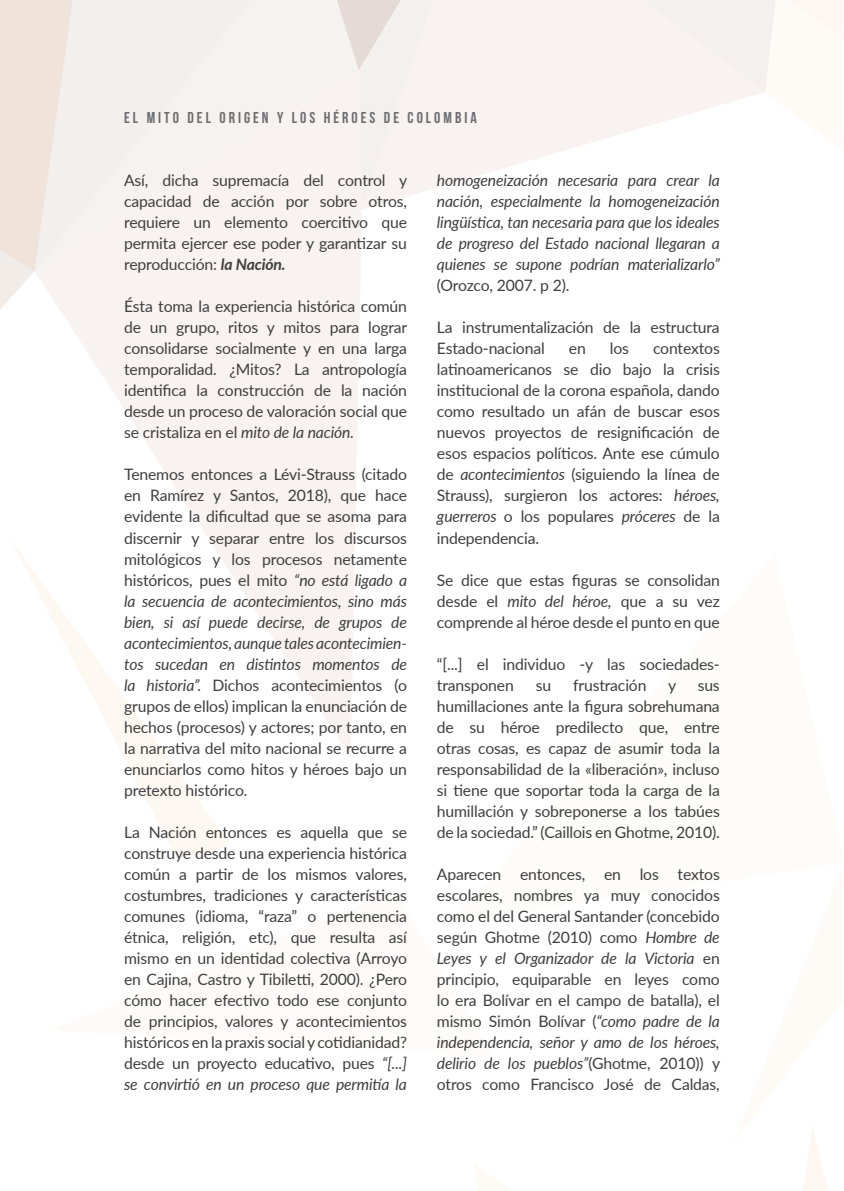
<style>
.page{position:relative;width:844px;height:1191px;background:#fff}
.page>*{position:absolute;margin:0;border:0;box-sizing:border-box;transform-origin:0 0}
.t1{font:15.75px/21px "Lato";letter-spacing:-.01em;color:#3e3e3f;text-align:justify}
.t2{font:italic 15.75px/21px "Lato";letter-spacing:-.01em;color:#3e3e3f;text-align:justify}
.t3{font:700 15.75px "Bebas Neue";letter-spacing:.19em;color:#6c6d70}
.s1{font-weight:700;font-style:italic}
.s2{font-style:italic}
.s3{font-style:normal}
</style>
<div class="page">
<div style="left:105px;top:0;width:208px;height:210px;background:#f6f2ef"></div>
<svg style="left:313px;top:0;width:529px;height:210px"></svg>
<svg style="left:0;top:0;width:105px;height:310px;background:#f0e8e1"></svg>
<svg style="left:5px;top:271px;width:30px;height:39px"></svg>
<svg style="left:35px;top:210px;width:327px;height:546px;fill:#f8f3f0"></svg>
<svg style="left:350px;top:554px;width:12px;height:202px"></svg>
<svg style="left:12px;top:537px;width:219px;height:322px"></svg>
<p class="t3" style="left:124px;top:109px;width:354px">EL MITO DEL ORIGEN Y LOS HÉROES DE COLOMBIA</p>
<p class="t1" style="left:124px;top:169px;width:285px">Así, dicha supremacía del control y capacidad de acción por sobre otros, requiere un elemento coercitivo que permita ejercer ese poder y garantizar su reproducción: <span class="s1">la Nación.</span></p>
<p class="t1" style="left:124px;top:295px;width:285px">Ésta toma la experiencia histórica común de un grupo, ritos y mitos para lograr consolidarse socialmente y en una larga temporalidad. ¿Mitos? La antropología identifica la construcción de la nación desde un proceso de valoración social que se cristaliza en el <span class="s2">mito de la nación.</span></p>
<p class="t1" style="left:124px;top:463px;width:284px">Tenemos entonces a Lévi-Strauss (citado en Ramírez y Santos, 2018), que hace evidente la dificultad que se asoma para discernir y separar entre los discursos mitológicos y los procesos netamente históricos, pues el mito <span class="s2">“no está ligado a la secuencia de acontecimientos, sino más bien, si así puede decirse, de grupos de acontecimientos, aunque tales acontecimien&shy;tos sucedan en distintos momentos de la historia”.</span> Dichos acontecimientos (o grupos de ellos) implican la enunciación de hechos (procesos) y actores; por tanto, en la narrativa del mito nacional se recurre a enunciarlos como hitos y héroes bajo un pretexto histórico.</p>
<p class="t1" style="left:124px;top:820px;width:284px">La Nación entonces es aquella que se construye desde una experiencia histórica común a partir de los mismos valores, costumbres, tradiciones y características comunes (idioma, “raza” o pertenencia étnica, religión, etc), que resulta así mismo en un identidad colectiva (Arroyo en Cajina, Castro y Tibiletti, 2000). ¿Pero cómo hacer efectivo todo ese conjunto de principios, valores y acontecimientos históricos en la praxis social y cotidianidad? desde un proyecto educativo, pues <span class="s2">“[...] se convirtió en un proceso que permitía la</span></p>
<p class="t2" style="left:437px;top:169px;width:284px">homogeneización necesaria para crear la nación, especialmente la homogeneización lingüística, tan necesaria para que los ideales de progreso del Estado nacional llegaran a quienes se supone podrían materializarlo” <span class="s3">(Orozco, 2007. p 2).</span></p>
<p class="t1" style="left:437px;top:316px;width:284px">La instrumentalización de la estructura<br>Estado-nacional</p>
<p class="t1" style="left:568px;top:337px;width:18px">en</p>
<p class="t1" style="left:609px;top:337px;width:21px">los</p>
<p class="t1" style="left:437px;top:337px;width:284px;text-indent:216px">contextos latinoamericanos se dio bajo la crisis institucional de la corona española, dando como resultado un afán de buscar esos nuevos proyectos de resignificación de esos espacios políticos. Ante ese cúmulo de <span class="s2">acontecimientos</span> (siguiendo la línea de Strauss), surgieron los actores: <span class="s2">héroes, guerreros</span> o los populares <span class="s2">próceres</span> de la independencia.</p>
<p class="t1" style="left:437px;top:568px;width:284px">Se dice que estas figuras se consolidan desde el <span class="s2">mito del héroe,</span> que a su vez comprende al héroe desde el punto en que</p>
<p class="t1" style="left:437px;top:652px;width:284px">“[...] el individuo -y las sociedades&shy;transponen</p>
<p class="t1" style="left:535px;top:673px;width:17px">su</p>
<p class="t1" style="left:573px;top:673px;width:75px">frustración</p>
<p class="t1" style="left:668px;top:673px;width:10px">y</p>
<p class="t1" style="left:437px;top:673px;width:284px;text-indent:261px">sus humillaciones ante la figura sobrehumana de su héroe predilecto que, entre otras cosas, es capaz de asumir toda la responsabilidad de la «liberación», incluso si tiene que soportar toda la carga de la humillación y sobreponerse a los tabúes de la sociedad.” (Caillois en Ghotme, 2010).</p>
<p class="t1" style="left:437px;top:862px;width:285px">Aparecen entonces, en los textos escolares, nombres ya muy conocidos como el del General Santander (concebido según Ghotme (2010) como <span class="s2">Hombre de Leyes y el Organizador de la Victoria</span> en principio, equiparable en leyes como lo era Bolívar en el campo de batalla), el mismo Simón Bolívar (<span class="s2">“como padre de la independencia, señor y amo de los héroes, delirio de los pueblos”</span>(Ghotme, 2010)) y otros como Francisco José de Caldas,</p>
</div>
